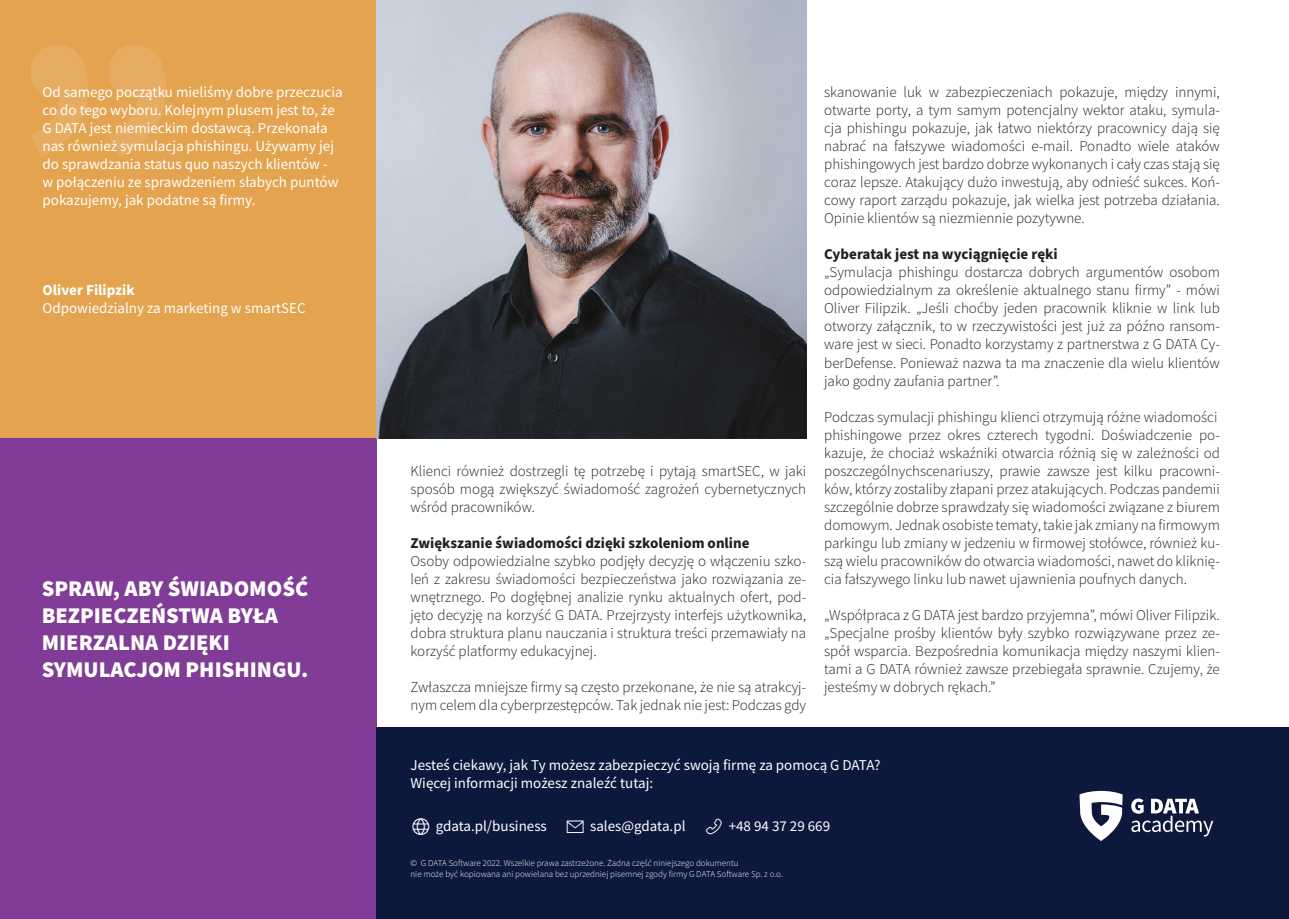
<style>
.page{position:relative;width:1289px;height:919px;background:#fff}
.page>*{position:absolute;margin:0;border:0;box-sizing:border-box;transform-origin:0 0}
.t1{font:900 300px "Source Sans Pro";color:#fff}
.t2{font:900 22.5px "Source Sans Pro";color:#fff}
.t3{font:300 15px/18px "Source Sans Pro";color:#231f20;text-align:justify}
.t4{font:15px/18px "Source Sans Pro";color:#fff}
.t5{font:700 15px "Source Sans Pro";color:#231f20}
.t6{font:700 15px "Source Sans Pro";color:#fff}
.t7{font:300 9px/10.8px "Source Sans Pro";color:#fff}
.s1{font-family:"Gcon";font-size:21px}
</style>
<div class="page">
<div style="left:0;top:0;width:376px;height:438px;background:#e3a34f"></div>
<div style="left:0;top:438px;width:376px;height:480px;background:#803c97"></div>
<div style="left:376px;top:727px;width:912px;height:191px;background:#0c193d"></div>
<svg style="left:1079px;top:790px;width:134px;height:50px"></svg>
<img style="left:376px;top:0;width:430px;height:438px">
<h1 class="t1" style="left:8px;top:-204px;width:176px">„</h1>
<p class="t4" style="left:43px;top:83px;width:301px">Od samego początku mieliśmy dobre przeczucia</p>
<p class="t4" style="left:43px;top:101px;width:294px">co do tego wyboru. Kolejnym plusem jest to, że</p>
<p class="t4" style="left:43px;top:119px;width:293px">G DATA jest niemieckim dostawcą. Przekonała nas również symulacja phishingu. Używamy jej</p>
<p class="t4" style="left:43px;top:155px;width:287px">do sprawdzania status quo naszych klientów -</p>
<p class="t4" style="left:43px;top:173px;width:297px">w połączeniu ze sprawdzeniem słabych puntów</p>
<p class="t4" style="left:43px;top:191px;width:214px">pokazujemy, jak podatne są firmy.</p>
<p class="t6" style="left:43px;top:280px;width:94px">Oliver Filipzik</p>
<p class="t4" style="left:43px;top:299px;width:265px">Odpowiedzialny za marketing w smartSEC</p>
<p class="t2" style="left:42px;top:573px;width:268px">SPRAW, ABY ŚWIADOMOŚĆ</p>
<p class="t2" style="left:42px;top:600px;width:238px">BEZPIECZEŃSTWA BYŁA</p>
<p class="t2" style="left:42px;top:627px;width:190px">MIERZALNA DZIĘKI</p>
<p class="t2" style="left:42px;top:654px;width:268px">SYMULACJOM PHISHINGU.</p>
<p class="t3" style="left:410px;top:461px;width:397px">Klienci również dostrzegli tę potrzebę i pytają smartSEC, w jaki sposób mogą zwiększyć świadomość zagrożeń cybernetycznych wśród pracowników.</p>
<p class="t5" style="left:410px;top:532px;width:340px">Zwiększanie świadomości dzięki szkoleniom online</p>
<p class="t3" style="left:410px;top:551px;width:397px">Osoby odpowiedzialne szybko podjęły decyzję o włączeniu szko&shy;leń z zakresu świadomości bezpieczeństwa jako rozwiązania ze&shy;wnętrznego. Po dogłębnej analizie rynku aktualnych ofert, pod&shy;jęto decyzję na korzyść G DATA. Przejrzysty interfejs użytkownika, dobra struktura planu nauczania i struktura treści przemawiały na korzyść platformy edukacyjnej.</p>
<p class="t3" style="left:410px;top:677px;width:397px">Zwłaszcza mniejsze firmy są często przekonane, że nie są atrakcyj&shy;nym celem dla cyberprzestępców. Tak jednak nie jest: Podczas gdy</p>
<p class="t3" style="left:824px;top:83px;width:397px">skanowanie luk w zabezpieczeniach pokazuje, między innymi, otwarte porty, a tym samym potencjalny wektor ataku, symula&shy;cja phishingu pokazuje, jak łatwo niektórzy pracownicy dają się nabrać na fałszywe wiadomości e-mail. Ponadto wiele ataków phishingowych jest bardzo dobrze wykonanych i cały czas stają się coraz lepsze. Atakujący dużo inwestują, aby odnieść sukces. Koń&shy;cowy raport zarządu pokazuje, jak wielka jest potrzeba działania.<br>Opinie klientów są niezmiennie pozytywne.</p>
<p class="t5" style="left:824px;top:244px;width:235px">Cyberatak jest na wyciągnięcie ręki</p>
<p class="t3" style="left:824px;top:263px;width:397px">„Symulacja phishingu dostarcza dobrych argumentów osobom odpowiedzialnym za określenie aktualnego stanu firmy” - mówi Oliver Filipzik. „Jeśli choćby jeden pracownik kliknie w link lub otworzy załącznik, to w rzeczywistości jest już za późno ransom&shy;ware jest w sieci. Ponadto korzystamy z partnerstwa z G DATA Cy&shy;berDefense. Ponieważ nazwa ta ma znaczenie dla wielu klientów jako godny zaufania partner”.</p>
<p class="t3" style="left:824px;top:407px;width:395px">Podczas symulacji phishingu klienci otrzymują różne wiadomości</p>
<p class="t3" style="left:824px;top:425px;width:397px">phishingowe przez okres czterech tygodni. Doświadczenie po&shy;kazuje, że chociaż wskaźniki otwarcia różnią się w zależności od poszczególnychscenariuszy, prawie zawsze jest kilku pracowni&shy;ków, którzy zostaliby złapani przez atakujących. Podczas pandemii szczególnie dobrze sprawdzały się wiadomości związane z biurem domowym. Jednak osobiste tematy, takie jak zmiany na firmowym parkingu lub zmiany w jedzeniu w firmowej stołówce, również ku&shy;szą wielu pracowników do otwarcia wiadomości, nawet do kliknię&shy;cia fałszywego linku lub nawet ujawnienia poufnych danych.</p>
<p class="t3" style="left:824px;top:605px;width:397px">„Współpraca z G DATA jest bardzo przyjemna”, mówi Oliver Filipzik.</p>
<p class="t3" style="left:824px;top:623px;width:397px">„Specjalne prośby klientów były szybko rozwiązywane przez ze&shy;spół wsparcia. Bezpośrednia komunikacja między naszymi klien&shy;tami a G DATA również zawsze przebiegała sprawnie. Czujemy, że jesteśmy w dobrych rękach.”</p>
<p class="t4" style="left:410px;top:755px;width:471px">Jesteś ciekawy, jak Ty możesz zabezpieczyć swoją firmę za pomocą G DATA?</p>
<p class="t4" style="left:410px;top:773px;width:244px">Więcej informacji możesz znaleźć tutaj:</p>
<p class="t4" style="left:410px;top:816px;width:421px"><span class="s1">i</span> gdata.pl/business <span class="s1">e</span> sales@gdata.pl <span class="s1">ˆ</span> +48 94 37 29 669</p>
<p class="t7" style="left:410px;top:857px;width:374px">© G DATA Software 2022. Wszelkie prawa zastrzeżone. Żadna część niniejszego dokumentu<br>nie może być kopiowana ani powielana bez uprzedniej pisemnej zgody firmy G DATA Software Sp. z o.o.</p>
</div>
